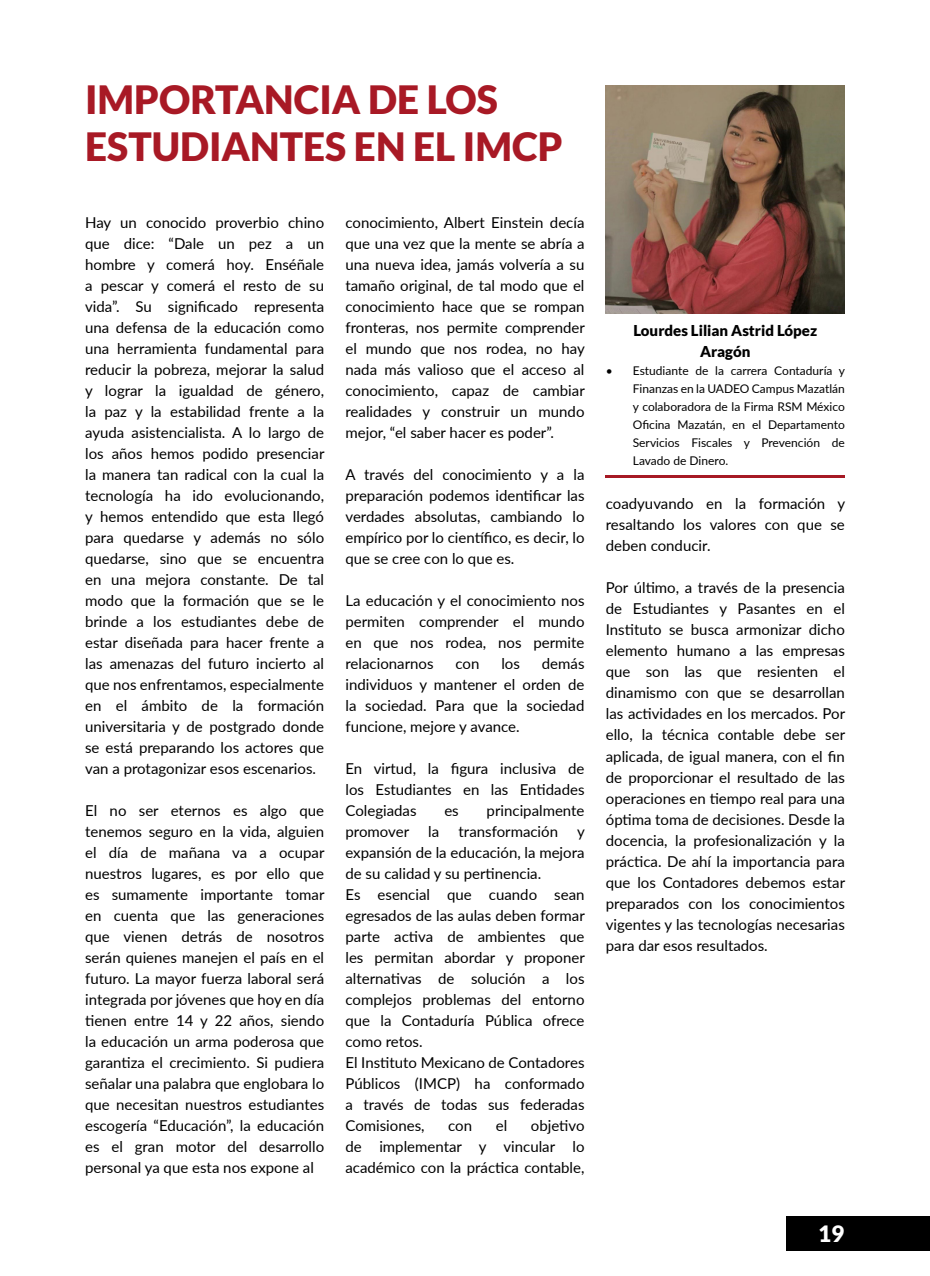
<style>
.page{position:relative;width:930px;height:1276px;background:#fff}
.page>*{position:absolute;margin:0;border:0;box-sizing:border-box;transform-origin:0 0}
.t1{font:900 39px/46.8px "Lato";color:#a81925}
.t2{font:900 22.5px "Lato";color:#fff}
.t3{font:15px/21px "Lato";color:#000;text-align:justify}
.t4{font:900 15px/21px "Lato";color:#000;text-align:center}
.t5{font:12px/18px "Lato";color:#000;text-align:justify}
</style>
<div class="page">
<div style="left:786px;top:1216px;width:143px;height:34px;background:#000"></div>
<img style="left:605px;top:85px;width:239px;height:228px">
<hr style="left:605px;top:476px;width:239px;height:2px;background:#a61924">
<h1 class="t1" style="left:85px;top:76px;width:479px">IMPORTANCIA DE LOS<br>ESTUDIANTES EN EL IMCP</h1>
<p class="t3" style="left:85px;top:211px;width:241px">Hay un conocido proverbio chino que dice: “Dale un pez a un hombre y comerá hoy. Enséñale a pescar y comerá el resto de su vida”. Su significado representa una defensa de la educación como una herramienta fundamental para reducir la pobreza, mejorar la salud y lograr la igualdad de género, la paz y la estabilidad frente a la ayuda asistencialista. A lo largo de los años hemos podido presenciar la manera tan radical con la cual la tecnología ha ido evolucionando, y hemos entendido que esta llegó para quedarse y además no sólo quedarse, sino que se encuentra en una mejora constante. De tal modo que la formación que se le brinde a los estudiantes debe de estar diseñada para hacer frente a las amenazas del futuro incierto al que nos enfrentamos, especialmente en el ámbito de la formación universitaria y de postgrado donde se está preparando los actores que van a protagonizar esos escenarios.</p>
<p class="t3" style="left:85px;top:799px;width:241px">El no ser eternos es algo que tenemos seguro en la vida, alguien el día de mañana va a ocupar nuestros lugares, es por ello que es sumamente importante tomar en cuenta que las generaciones que vienen detrás de nosotros serán quienes manejen el país en el futuro. La mayor fuerza laboral será integrada por jóvenes que hoy en día tienen entre 14 y 22 años, siendo la educación un arma poderosa que garantiza el crecimiento. Si pudiera señalar una palabra que englobara lo que necesitan nuestros estudiantes escogería “Educación”, la educación es el gran motor del desarrollo personal ya que esta nos expone al</p>
<p class="t3" style="left:345px;top:211px;width:241px">conocimiento, Albert Einstein decía que una vez que la mente se abría a una nueva idea, jamás volvería a su tamaño original, de tal modo que el conocimiento hace que se rompan fronteras, nos permite comprender el mundo que nos rodea, no hay nada más valioso que el acceso al conocimiento, capaz de cambiar realidades y construir un mundo mejor, “el saber hacer es poder”.</p>
<p class="t3" style="left:345px;top:463px;width:240px">A través del conocimiento y a la preparación podemos identificar las verdades absolutas, cambiando lo empírico por lo científico, es decir, lo que se cree con lo que es.</p>
<p class="t3" style="left:345px;top:589px;width:240px">La educación y el conocimiento nos permiten comprender el mundo en que nos rodea, nos permite relacionarnos</p>
<p class="t3" style="left:345px;top:652px;width:240px;text-indent:196px">demás individuos y mantener el orden de la sociedad. Para que la sociedad funcione, mejore y avance.</p>
<p class="t3" style="left:345px;top:757px;width:240px">En virtud, la figura inclusiva de los Estudiantes en las Entidades Colegiadas</p>
<p class="t3" style="left:455px;top:652px;width:25px">con</p>
<p class="t3" style="left:501px;top:652px;width:20px">los</p>
<p class="t3" style="left:444px;top:799px;width:16px">es</p>
<p class="t3" style="left:486px;top:799px;width:99px">principalmente</p>
<p class="t3" style="left:345px;top:820px;width:65px">promover</p>
<p class="t3" style="left:428px;top:820px;width:12px">la</p>
<p class="t3" style="left:458px;top:820px;width:101px">transformación</p>
<p class="t3" style="left:345px;top:820px;width:241px;text-align:left;text-indent:231px">y expansión de la educación, la mejora de su calidad y su pertinencia.<br>Es esencial que cuando sean egresados de las aulas deben formar parte activa de ambientes que les permitan abordar y proponer alternativas de solución a los complejos problemas del entorno que la Contaduría Pública ofrece como retos.<br>El Instituto Mexicano de Contadores<br>Públicos (IMCP) ha conformado a través de todas sus federadas<br>Comisiones,</p>
<p class="t3" style="left:345px;top:1114px;width:240px;text-indent:185px">objetivo de implementar y vincular lo académico con la práctica contable,</p>
<p class="t3" style="left:448px;top:1114px;width:25px">con</p>
<p class="t3" style="left:495px;top:1114px;width:13px">el</p>
<p class="t4" style="left:633px;top:320px;width:185px">Lourdes Lilian Astrid López<br>Aragón</p>
<p class="t5" style="left:632px;top:361px;width:214px;text-indent:-27px">• Estudiante de la carrera Contaduría y Finanzas en la UADEO Campus Mazatlán y colaboradora de la Firma RSM México Oficina Mazatán, en el Departamento Servicios Fiscales y Prevención de Lavado de Dinero.</p>
<p class="t3" style="left:605px;top:493px;width:241px">coadyuvando en la formación y resaltando los valores con que se deben conducir.</p>
<p class="t3" style="left:605px;top:577px;width:241px">Por último, a través de la presencia de Estudiantes y Pasantes en el Instituto se busca armonizar dicho elemento humano a las empresas que son las que resienten el dinamismo con que se desarrollan las actividades en los mercados. Por ello, la técnica contable debe ser aplicada, de igual manera, con el fin de proporcionar el resultado de las operaciones en tiempo real para una óptima toma de decisiones. Desde la docencia, la profesionalización y la práctica. De ahí la importancia para que los Contadores debemos estar preparados con los conocimientos vigentes y las tecnologías necesarias para dar esos resultados.</p>
<h2 class="t2" style="left:817px;top:1220px;width:28px">19</h2>
</div>
